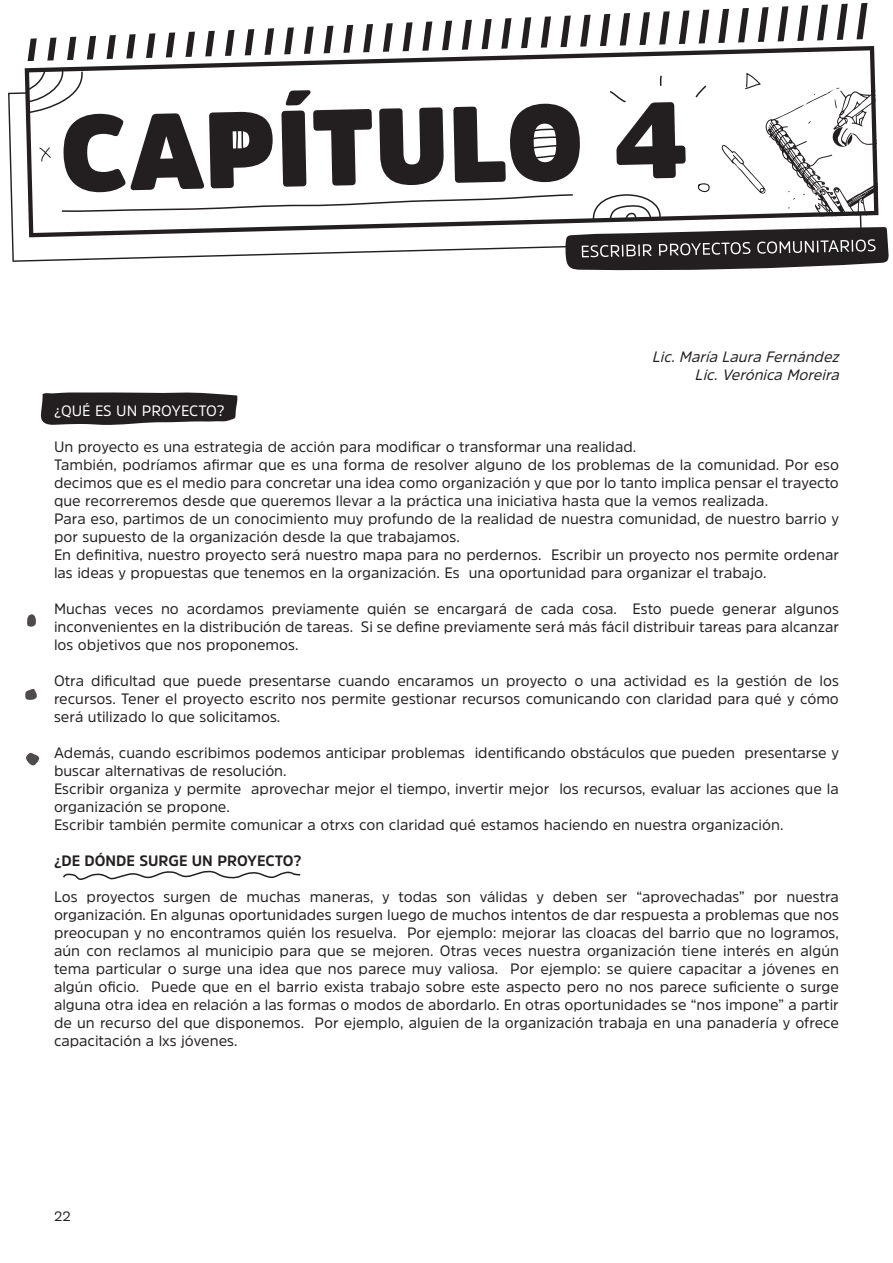
<style>
.page{position:relative;width:893px;height:1263px;background:#fff}
.page>*{position:absolute;margin:0;border:0;box-sizing:border-box;transform-origin:0 0}
.t1{font:15px/18px "Amsi Pro";color:#231f20;text-align:justify}
.t2{font:italic 15px "Amsi Pro";color:#231f20}
.t3{font:700 15px "Amsi Pro";color:#231f20}
.t4{font:15px "Amsi Pro";color:#fff}
.t5{font:13.5px "Amsi Pro";color:#231f20}
</style>
<div class="page">
<svg style="left:28px;top:61px;width:847px;height:176px"></svg>
<svg style="left:27px;top:3px;width:848px;height:58px"></svg>
<svg style="left:25px;top:68px;width:683px;height:153px"></svg>
<svg style="left:39px;top:72px;width:850px;height:199px"></svg>
<svg style="left:40px;top:392px;width:197px;height:33px;background:#393636"></svg>
<svg style="left:27px;top:614px;width:9px;height:13px"></svg>
<svg style="left:25px;top:689px;width:12px;height:11px"></svg>
<svg style="left:26px;top:752px;width:14px;height:14px"></svg>
<svg style="left:63px;top:870px;width:238px;height:10px"></svg>
<p class="t2" style="left:652px;top:346px;width:194px">Lic.MaríaLauraFernández</p>
<p class="t2" style="left:695px;top:364px;width:151px">Lic.VerónicaMoreira</p>
<p class="t4" style="left:54px;top:400px;width:172px">¿QUÉ ES UN PROYECTO?</p>
<p class="t1" style="left:54px;top:437px;width:584px">Un proyecto es una estrategia de acción para modificar o transformar una realidad.</p>
<p class="t1" style="left:54px;top:455px;width:786px">También, podríamos afirmar que es una forma de resolver alguno de los problemas de la comunidad. Por eso decimos que es el medio para concretar una idea como organización y que por lo tanto implica pensar el trayecto que recorreremos desde que queremos llevar a la práctica una iniciativa hasta que la vemos realizada.</p>
<p class="t1" style="left:54px;top:509px;width:786px">Para eso, partimos de un conocimiento muy profundo de la realidad de nuestra comunidad, de nuestro barrio y por supuesto de la organización desde la que trabajamos.</p>
<p class="t1" style="left:54px;top:545px;width:786px">En definitiva, nuestro proyecto será nuestro mapa para no perdernos. Escribir un proyecto nos permite ordenar las ideas y propuestas que tenemos en la organización. Es una oportunidad para organizar el trabajo.</p>
<p class="t1" style="left:54px;top:599px;width:786px">Muchas veces no acordamos previamente quién se encargará de cada cosa. Esto puede generar algunos inconvenientes en la distribución de tareas. Si se define previamente será más fácil distribuir tareas para alcanzar los objetivos que nos proponemos.</p>
<p class="t1" style="left:54px;top:671px;width:786px">Otra dificultad que puede presentarse cuando encaramos un proyecto o una actividad es la gestión de los recursos. Tener el proyecto escrito nos permite gestionar recursos comunicando con claridad para qué y cómo será utilizado lo que solicitamos.</p>
<p class="t1" style="left:54px;top:743px;width:786px">Además, cuando escribimos podemos anticipar problemas identificando obstáculos que pueden presentarse y buscar alternativas de resolución.</p>
<p class="t1" style="left:54px;top:779px;width:786px">Escribir organiza y permite aprovechar mejor el tiempo, invertir mejor los recursos, evaluar las acciones que la organización se propone.</p>
<p class="t1" style="left:54px;top:815px;width:731px">Escribir también permite comunicar a otrxs con claridad qué estamos haciendo en nuestra organización.</p>
<p class="t3" style="left:54px;top:850px;width:249px">¿DE DÓNDE SURGE UN PROYECTO?</p>
<p class="t1" style="left:54px;top:887px;width:787px">Los proyectos surgen de muchas maneras, y todas son válidas y deben ser “aprovechadas” por nuestra organización. En algunas oportunidades surgen luego de muchos intentos de dar respuesta a problemas que nos preocupan y no encontramos quién los resuelva. Por ejemplo: mejorar las cloacas del barrio que no logramos, aún con reclamos al municipio para que se mejoren. Otras veces nuestra organización tiene interés en algún tema particular o surge una idea que nos parece muy valiosa. Por ejemplo: se quiere capacitar a jóvenes en algún oficio. Puede que en el barrio exista trabajo sobre este aspecto pero no nos parece suficiente o surge alguna otra idea en relación a las formas o modos de abordarlo. En otras oportunidades se “nos impone” a partir de un recurso del que disponemos. Por ejemplo, alguien de la organización trabaja en una panadería y ofrece capacitación a lxs jóvenes.</p>
<p class="t5" style="left:54px;top:1206px;width:18px">22</p>
</div>
